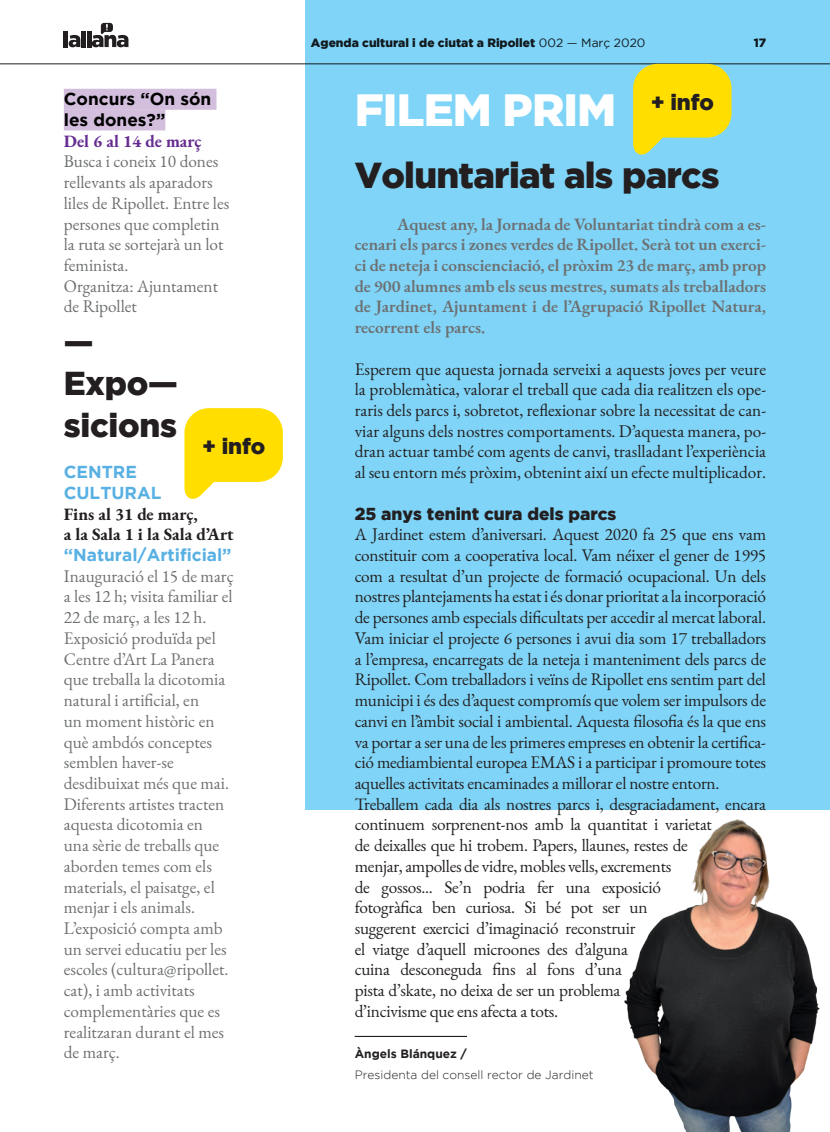
<style>
.page{position:relative;width:830px;height:1132px;background:#fff}
.page>*{position:absolute;margin:0;border:0;box-sizing:border-box;transform-origin:0 0}
.t1{font:900 45px "Gotham";letter-spacing:-.02em;color:#fff}
.t2{font:900 36px "Gotham";letter-spacing:-.02em;color:#231f20}
.t3{font:900 33px/41.4px "Gotham";letter-spacing:-.01em;color:#231f20}
.t4{font:900 22.05px "Gotham";letter-spacing:-.01em;color:#231f20}
.t5{font:17.25px/20.7px "EB Garamond";letter-spacing:-.01em;color:#231f20;text-align:justify}
.t6{font:17.25px/20.7px "EB Garamond";color:#6d6f71}
.t7{font:600 17.25px/20.7px "EB Garamond";color:#6d6f71;text-align:justify}
.t8{font:700 17.25px/20.7px "EB Garamond";color:#231f20}
.t9{font:700 17.25px/20.7px "Gotham";color:#58b0e3}
.t10{font:900 17.25px "Gotham";color:#231f20}
.t11{font:700 17.25px/20.7px "Gotham";color:#000}
.t12{font:700 17.25px "EB Garamond";color:#662d91}
.t13{font:900 12px "Gotham";color:#231f20}
.t14{font:300 12px "Gotham";color:#231f20}
.t15{font:700 12px "Gotham";color:#231f20}
.s1{font-weight:400}
</style>
<div class="page">
<hr style="left:0;top:64px;width:829px;height:1px;background:#231f20">
<hr style="left:64px;top:31px;width:4px;height:16px;background:#231f20">
<svg style="left:69px;top:35px;width:11px;height:12px"></svg>
<hr style="left:87px;top:31px;width:4px;height:16px;background:#231f20">
<svg style="left:92px;top:23px;width:36px;height:24px"></svg>
<div style="left:81px;top:31px;width:5px;height:16px;background:#231f20"></div>
<div style="left:64px;top:89px;width:152px;height:21px;background:#d3bfdd"></div>
<div style="left:64px;top:109px;width:101px;height:21px;background:#d3bfdd"></div>
<div style="left:305px;top:0;width:524px;height:809px;background:#7fd4f7"></div>
<hr style="left:354px;top:1035px;width:113px;height:1px;background:#231f20">
<img style="left:614px;top:809px;width:215px;height:322px">
<svg style="left:184px;top:408px;width:99px;height:91px"></svg>
<svg style="left:632px;top:64px;width:99px;height:91px"></svg>
<p class="t11" style="left:64px;top:88px;width:149px">Concurs “On són les dones?”</p>
<p class="t12" style="left:64px;top:129px;width:139px">Del 6 al 14 de març</p>
<p class="t6" style="left:64px;top:151px;width:167px">Busca i coneix 10 dones rellevants als aparadors liles de Ripollet. Entre les persones que completin la ruta se sortejarà un lot feminista.<br>Organitza: Ajuntament de Ripollet</p>
<h3 class="t3" style="left:64px;top:320px;width:115px">—<br>Expo— sicions</h3>
<p class="t9" style="left:64px;top:461px;width:99px">CENTRE<br>CULTURAL</p>
<p class="t8" style="left:64px;top:503px;width:171px">Fins al 31 de març,<br>a la Sala 1 i la Sala d’Art</p>
<p class="t9" style="left:64px;top:544px;width:169px">“Natural/Artificial”</p>
<p class="t6" style="left:64px;top:565px;width:171px">Inauguració el 15 de març a les 12 h; visita familiar el<br>22 de març, a les 12 h.<br>Exposició produïda pel<br>Centre d’Art La Panera que treballa la dicotomia natural i artificial, en<br>un moment històric en què ambdós conceptes semblen haver-se desdibuixat més que mai.<br>Diferents artistes tracten aquesta dicotomia en<br>una sèrie de treballs que aborden temes com els materials, el paisatge, el menjar i els animals.<br>L’exposició compta amb un servei educatiu per les escoles (cultura@ripollet. cat), i amb activitats complementàries que es realitzaran durant el mes de març.</p>
<p class="t4" style="left:202px;top:433px;width:65px">+ info</p>
<p class="t13" style="left:311px;top:36px;width:336px">Agenda cultural i de ciutat a Ripollet <span class="s1">002 — Març 2020</span></p>
<p class="t13" style="left:753px;top:36px;width:14px">17</p>
<p class="t4" style="left:650px;top:89px;width:65px">+ info</p>
<h1 class="t1" style="left:354px;top:84px;width:263px">FILEM PRIM</h1>
<h2 class="t2" style="left:354px;top:154px;width:366px">Voluntariat als parcs</h2>
<p class="t7" style="left:354px;top:213px;width:413px;text-indent:43px">Aquest any, la Jornada de Voluntariat tindrà com a es&shy;cenari els parcs i zones verdes de Ripollet. Serà tot un exerci&shy;ci de neteja i conscienciació, el pròxim 23 de març, amb prop de 900 alumnes amb els seus mestres, sumats als treballadors de Jardinet, Ajuntament i de l’Agrupació Ripollet Natura, recorrent els parcs.</p>
<p class="t5" style="left:354px;top:358px;width:413px">Esperem que aquesta jornada serveixi a aquests joves per veure la problemàtica, valorar el treball que cada dia realitzen els ope&shy;raris dels parcs i, sobretot, reflexionar sobre la necessitat de can&shy;viar alguns dels nostres comportaments. D’aquesta manera, po&shy;dran actuar també com agents de canvi, traslladant l’experiència al seu entorn més pròxim, obtenint així un efecte multiplicador.</p>
<p class="t10" style="left:354px;top:503px;width:263px">25 anys tenint cura dels parcs</p>
<p class="t5" style="left:354px;top:524px;width:413px;text-align:left">A Jardinet estem d’aniversari. Aquest 2020 fa 25 que ens vam constituir com a cooperativa local. Vam néixer el gener de 1995 com a resultat d’un projecte de formació ocupacional. Un dels nostres plantejaments ha estat i és donar prioritat a la incorporació de persones amb especials dificultats per accedir al mercat laboral.<br>Vam iniciar el projecte 6 persones i avui dia som 17 treballadors a l’empresa, encarregats de la neteja i manteniment dels parcs de Ripollet. Com treballadors i veïns de Ripollet ens sentim part del municipi i és des d’aquest compromís que volem ser impulsors de canvi en l’àmbit social i ambiental. Aquesta filosofia és la que ens va portar a ser una de les primeres empreses en obtenir la certifica&shy;ció mediambiental europea EMAS i a participar i promoure totes aquelles activitats encaminades a millorar el nostre entorn.<br>Treballem cada dia als nostres parcs i, desgraciadament, encara continuem sorprenent-nos amb la quantitat i varietat<br>de deixalles que hi trobem. Papers, llaunes, restes de<br>menjar, ampolles de vidre, mobles vells, excrements<br>de gossos... Se’n podria fer una exposició<br>fotogràfica ben curiosa. Si bé pot ser un<br>suggerent exercici d’imaginació reconstruir<br>el viatge d’aquell microones des d’alguna<br>cuina desconeguda fins al fons d’una<br>pista d’skate, no deixa de ser un problema<br>d’incivisme que ens afecta a tots.</p>
<p class="t15" style="left:354px;top:1046px;width:114px">Àngels Blánquez /</p>
<p class="t14" style="left:354px;top:1067px;width:240px">Presidenta del consell rector de Jardinet</p>
</div>
